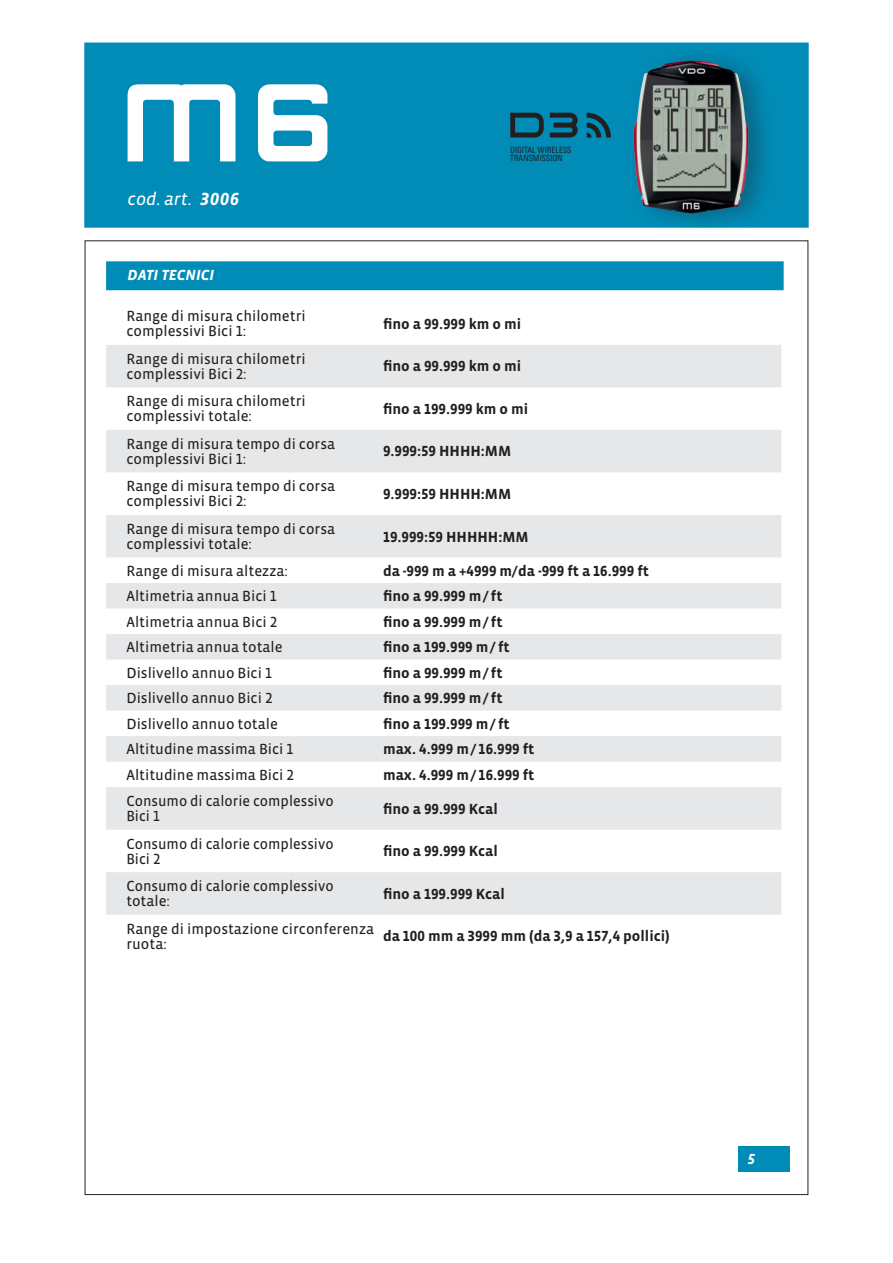
<style>
.page{position:relative;width:893px;height:1263px;background:#fff}
.page>*{position:absolute;margin:0;border:0;box-sizing:border-box;transform-origin:0 0}
.t1{font:italic 18px "Vista Sans OT";color:#fff}
.t2{font:15px/15px "Vista Sans OT";color:#231f20}
.t3{font:700 15px "Vista Sans OT";color:#231f20}
.t4{font:italic 700 15px "Vista Sans OT";color:#fff}
.t5{font:condensed 8.7px/8.7px "LT Univers";color:#231f20}
.s1{font-weight:700}
</style>
<div class="page">
<div style="left:106px;top:261px;width:678px;height:29px;background:#008cb7;border:2px solid #008cb7"></div>
<div style="left:84px;top:43px;width:725px;height:185px;background:#008cb7;border:2px solid #008cb7"></div>
<svg style="left:106px;top:345px;width:675px;height:570px;fill:#e6e7e9"></svg>
<svg style="left:510px;top:113px;width:34px;height:25px"></svg>
<svg style="left:550px;top:113px;width:28px;height:25px"></svg>
<svg style="left:587px;top:113px;width:24px;height:25px"></svg>
<div style="left:738px;top:1146px;width:51px;height:25px;background:#008cb7"></div>
<svg style="left:128px;top:84px;width:107px;height:77px"></svg>
<svg style="left:258px;top:84px;width:69px;height:77px"></svg>
<div style="left:626px;top:45px;width:151px;height:189px;background:#231f20;opacity:.35"></div>
<img style="left:634px;top:61px;width:114px;height:153px">
<p class="t1" style="left:128px;top:189px;width:113px">cod. art. <span class="s1">3006</span></p>
<p class="t5" style="left:510px;top:145px;width:63px">digital WI RELESS<br>TRANSMISSION</p>
<p class="t4" style="left:128px;top:268px;width:88px">DATI TECNICI</p>
<p class="t2" style="left:126px;top:309px;width:181px">Range di misura chilometri complessivi Bici 1:</p>
<p class="t3" style="left:383px;top:316px;width:140px">fino a 99.999 km o mi</p>
<p class="t2" style="left:126px;top:352px;width:181px">Range di misura chilometri complessivi Bici 2:</p>
<p class="t3" style="left:383px;top:359px;width:140px">fino a 99.999 km o mi</p>
<p class="t2" style="left:126px;top:394px;width:181px">Range di misura chilometri complessivi totale:</p>
<p class="t3" style="left:383px;top:401px;width:147px">fino a 199.999 km o mi</p>
<p class="t2" style="left:126px;top:437px;width:210px">Range di misura tempo di corsa complessivi Bici 1:</p>
<p class="t3" style="left:383px;top:444px;width:130px">9.999:59 HHHH:MM</p>
<p class="t2" style="left:126px;top:479px;width:210px">Range di misura tempo di corsa complessivi Bici 2:</p>
<p class="t3" style="left:383px;top:486px;width:130px">9.999:59 HHHH:MM</p>
<p class="t2" style="left:126px;top:522px;width:210px">Range di misura tempo di corsa complessivi totale:</p>
<p class="t3" style="left:383px;top:529px;width:147px">19.999:59 HHHHH:MM</p>
<p class="t2" style="left:126px;top:563px;width:163px">Range di misura altezza:</p>
<p class="t3" style="left:383px;top:563px;width:267px">da -999 m a +4999 m/da -999 ft a 16.999 ft</p>
<p class="t2" style="left:126px;top:589px;width:152px">Altimetria annua Bici 1</p>
<p class="t3" style="left:383px;top:588px;width:121px">fino a 99.999 m/ft</p>
<p class="t2" style="left:126px;top:614px;width:152px">Altimetria annua Bici 2</p>
<p class="t3" style="left:383px;top:614px;width:121px">fino a 99.999 m/ft</p>
<p class="t2" style="left:126px;top:640px;width:158px">Altimetria annua totale</p>
<p class="t3" style="left:383px;top:639px;width:128px">fino a 199.999 m/ft</p>
<p class="t2" style="left:126px;top:665px;width:147px">Dislivello annuo Bici 1</p>
<p class="t3" style="left:383px;top:665px;width:121px">fino a 99.999 m/ft</p>
<p class="t2" style="left:126px;top:691px;width:148px">Dislivello annuo Bici 2</p>
<p class="t3" style="left:383px;top:690px;width:121px">fino a 99.999 m/ft</p>
<p class="t2" style="left:126px;top:716px;width:153px">Dislivello annuo totale</p>
<p class="t3" style="left:383px;top:716px;width:128px">fino a 199.999 m/ft</p>
<p class="t2" style="left:126px;top:742px;width:169px">Altitudine massima Bici 1</p>
<p class="t3" style="left:383px;top:741px;width:153px">max. 4.999 m/ 16.999 ft</p>
<p class="t2" style="left:126px;top:767px;width:169px">Altitudine massima Bici 2</p>
<p class="t3" style="left:383px;top:767px;width:153px">max. 4.999 m/ 16.999 ft</p>
<p class="t2" style="left:126px;top:794px;width:209px">Consumo di calorie complessivo<br>Bici 1</p>
<p class="t3" style="left:383px;top:801px;width:116px">fino a 99.999 Kcal</p>
<p class="t2" style="left:126px;top:836px;width:209px">Consumo di calorie complessivo<br>Bici 2</p>
<p class="t3" style="left:383px;top:843px;width:116px">fino a 99.999 Kcal</p>
<p class="t2" style="left:126px;top:879px;width:209px">Consumo di calorie complessivo totale:</p>
<p class="t3" style="left:383px;top:886px;width:123px">fino a 199.999 Kcal</p>
<p class="t2" style="left:126px;top:921px;width:249px">Range di impostazione circonferenza ruota:</p>
<p class="t3" style="left:383px;top:928px;width:288px">da 100 mm a 3999 mm (da 3,9 a 157,4 pollici)</p>
<p class="t4" style="left:748px;top:1151px;width:9px">5</p>
</div>
